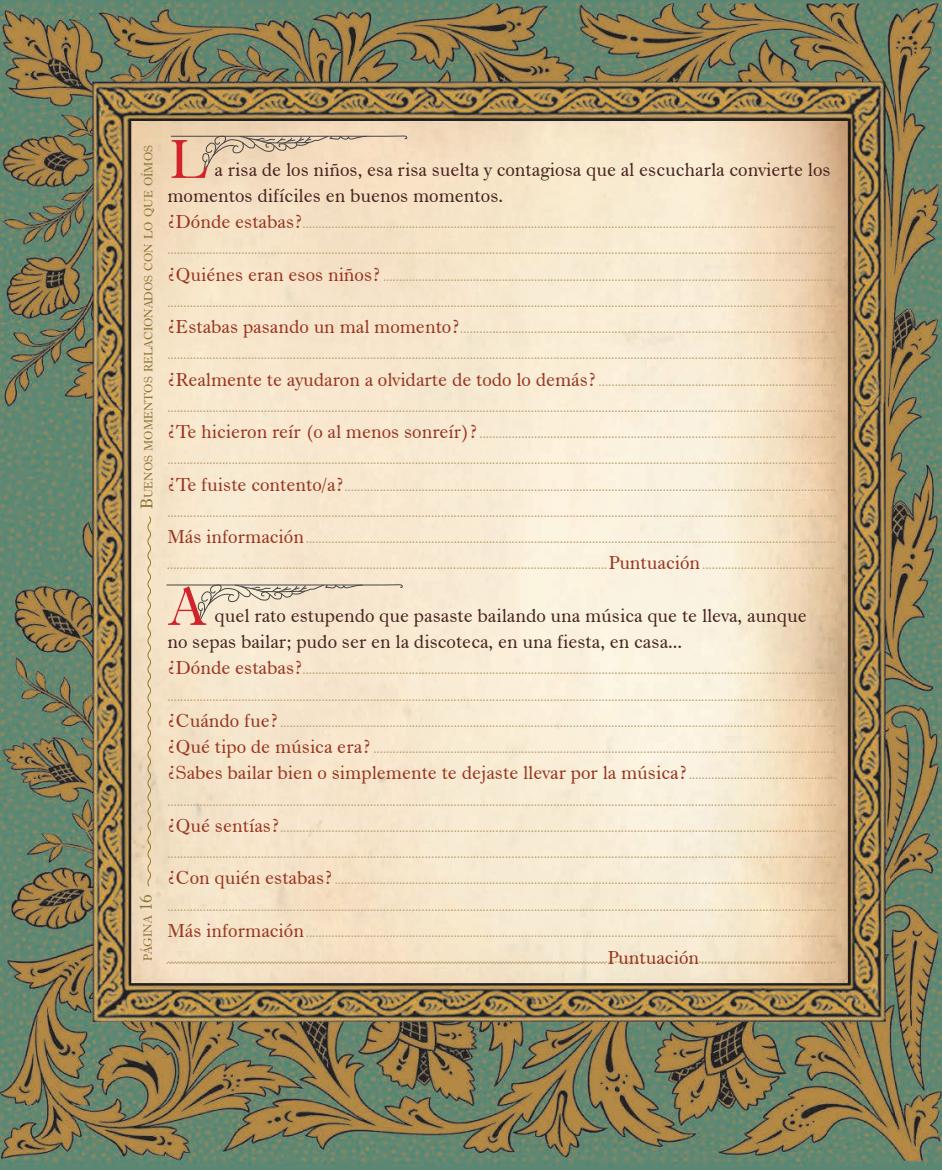
<style>
.page{position:relative;width:942px;height:1170px;background:#fff}
.page>*{position:absolute;margin:0;border:0;box-sizing:border-box;transform-origin:0 0}
.t1{font:56px "Dutch 766 BT Roman A";color:#d1232a}
.t2{font:19.25px/26.2px "Dutch 766 BT Roman A";color:#492521}
.t3{font:19.25px "Dutch 766 BT Roman A";color:#993721}
.t4{font:13.12px/26.2px "Dutch 766 BT Roman A";color:#bda375;text-align:justify}
.t5{font:12.25px "Dutch 766 BT Roman A";color:#8c7337}
.s1{font-size:17.5px}
.s2{font-size:19.25px;color:#993721}
.s3{font-size:13.12px;color:#bda375}
</style>
<div class="page">
<img style="left:0;top:0;width:942px;height:1170px">
<svg style="left:146px;top:515px;width:6px;height:372px;background:#e0caa4"></svg>
<svg style="left:170px;top:135px;width:238px;height:37px;background:#e4cdb1"></svg>
<svg style="left:166px;top:584px;width:237px;height:36px;background:#e7d9c3"></svg>
<p class="t5" style="left:141px;top:509px;width:366px;rotate:-90deg"><span class="s1">B</span>UENOS MOMENTOS RELACIONADOS CON LO QUE OÍMOS</p>
<p class="t5" style="left:140px;top:961px;width:69px;rotate:-90deg">PÁGINA <span class="s1">16</span></p>
<h1 class="t1" style="left:170px;top:124px;width:41px">L</h1>
<h2 class="t2" style="left:167px;top:156px;width:665px;text-indent:47px">a risa de los niños, esa risa suelta y contagiosa que al escucharla convierte los momentos difíciles en buenos momentos.</h2>
<p class="t4" style="left:167px;top:210px;width:671px"><span class="s2">¿Dónde estabas?</span>...................................................................................................................................................................... ................................................................................................................................................................................................................ <span class="s2">¿Quiénes eran esos niños?</span> ............................................................................................................................................. ................................................................................................................................................................................................................ <span class="s2">¿Estabas pasando un mal momento?</span> ..................................................................................................................... ................................................................................................................................................................................................................ <span class="s2">¿Realmente te ayudaron a olvidarte de todo lo demás?</span> .......................................................................... ................................................................................................................................................................................................................ <span class="s2">¿Te hicieron reír (o al menos sonreír)?</span> ............................................................................................................... ................................................................................................................................................................................................................ <span class="s2">¿Te fuiste contento/a?</span> ......................................................................................................................................................... ................................................................................................................................................................................................................<br><span class="s2">Más información</span> .....................................................................................................................................................................</p>
<p class="t4" style="left:167px;top:552px;width:668px">.........................................................................................................................................<span class="s2">Puntuación</span> .........................................</p>
<h1 class="t1" style="left:170px;top:571px;width:36px">A</h1>
<h2 class="t2" style="left:167px;top:602px;width:641px;text-indent:47px">quel rato estupendo que pasaste bailando una música que te lleva, aunque no sepas bailar; pudo ser en la discoteca, en una fiesta, en casa...</h2>
<p class="t4" style="left:167px;top:657px;width:670px"><span class="s2">¿Dónde estabas?</span>...................................................................................................................................................................... ................................................................................................................................................................................................................ <span class="s2">¿Cuándo fue?</span> ............................................................................................................................................................................. <span class="s2">¿Qué tipo de música era?</span> ................................................................................................................................................</p>
<h2 class="t3" style="left:167px;top:761px;width:671px">¿Sabes bailar bien o simplemente te dejaste llevar por la música? <span class="s3">..............................................</span></h2>
<p class="t4" style="left:167px;top:788px;width:670px">................................................................................................................................................................................................................ <span class="s2">¿Qué sentías?</span> ............................................................................................................................................................................. ................................................................................................................................................................................................................ <span class="s2">¿Con quién estabas?</span> ............................................................................................................................................................ ................................................................................................................................................................................................................<br><span class="s2">Más información</span> ..................................................................................................................................................................... ......................................................................................................................................................................</p>
<p class="t4" style="left:166px;top:946px;width:672px">.........................................................................................................................................<span class="s2">Puntuación</span> ..........................................</p>
</div>
